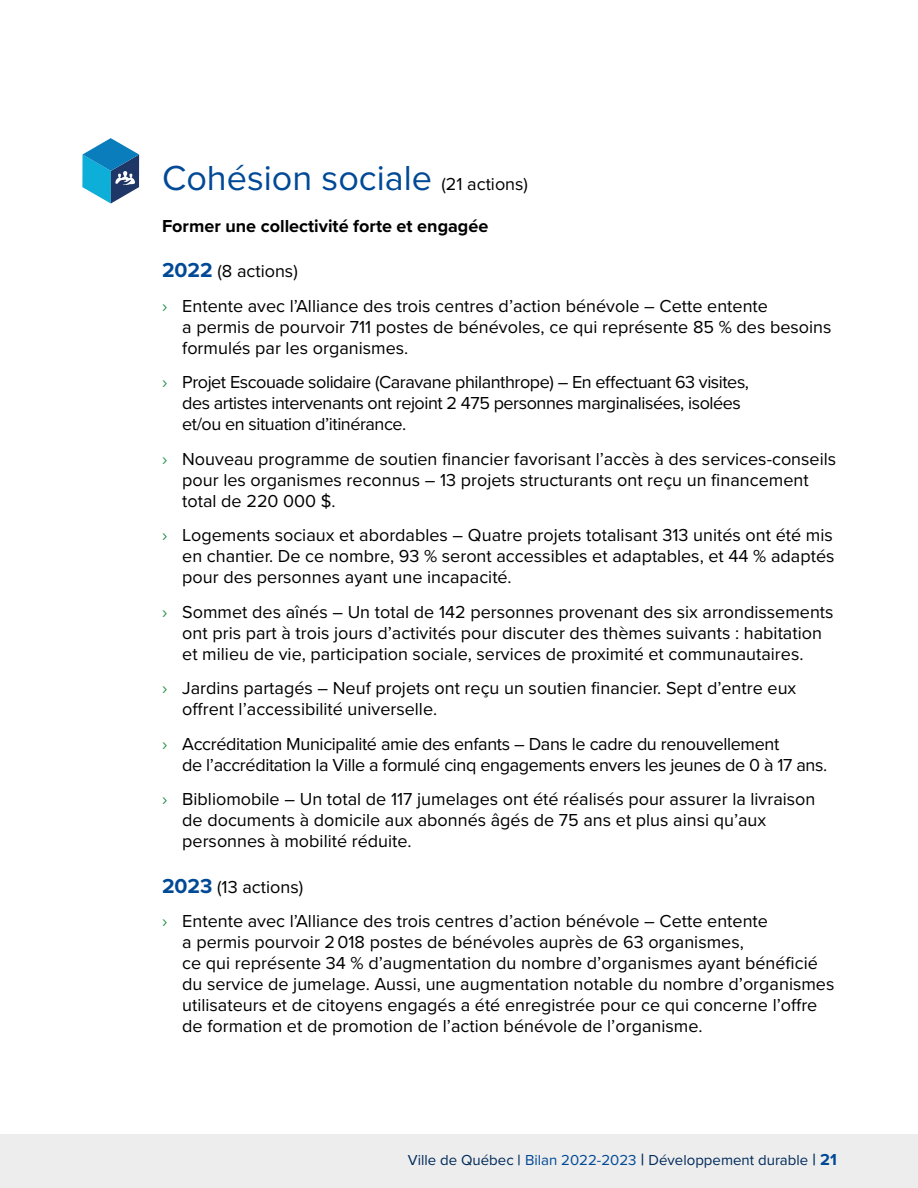
<style>
.page{position:relative;width:918px;height:1188px;background:#fff}
.page>*{position:absolute;margin:0;border:0;box-sizing:border-box;transform-origin:0 0}
.t1{font:36px "Proxima Nova";color:#004996}
.t2{font:18px/21px "Proxima Nova";color:#000}
.t3{font:18px/21px "Proxima Nova";letter-spacing:-.025em;color:#000}
.t4{font:18px/21px "Proxima Nova";letter-spacing:-.02em;color:#000}
.t5{font:700 18px "Proxima Nova";color:#000}
.t6{font:15px "Proxima Nova";color:#002a5a}
.s1{font-size:18px;color:#000}
.s2{font-weight:700;font-size:21px;color:#004996}
.s3{color:#249146}
.s4{font-weight:600}
.s5{color:#004996}
.s6{font-weight:600;font-size:16.5px}
.s7{font-weight:700;font-size:16.5px;color:#004996}
</style>
<div class="page">
<div style="left:0;top:1134px;width:918px;height:54px;background:#ededed"></div>
<svg style="left:82px;top:138px;width:57px;height:66px"></svg>
<h3 class="t1" style="left:162px;top:152px;width:368px">Cohésion sociale <span class="s1">(21 actions)</span></h3>
<p class="t5" style="left:162px;top:212px;width:328px">Former une collectivité forte et engagée</p>
<h4 class="t2" style="left:162px;top:260px;width:137px"><span class="s2">2022</span> (8 actions)</h4>
<p class="t2" style="left:182px;top:294px;width:651px;text-indent:-20px"><span class="s3">›</span> Entente avec l’Alliance des trois centres d’action bénévole – Cette entente<br>a permis de pourvoir 711 postes de bénévoles, ce qui représente 85 % des besoins formulés par les organismes.</p>
<p class="t3" style="left:182px;top:371px;width:568px;text-indent:-20px"><span class="s3">›</span> Projet Escouade solidaire (Caravane philanthrope) – En effectuant 63 visites, des artistes intervenants ont rejoint 2 475 personnes marginalisées, isolées et/ou en situation d’itinérance.</p>
<p class="t2" style="left:182px;top:447px;width:655px;text-indent:-20px"><span class="s3">›</span> Nouveau programme de soutien financier favorisant l’accès à des services-conseils pour les organismes reconnus – 13 projets structurants ont reçu un financement total de 220 000 $.</p>
<p class="t2" style="left:182px;top:524px;width:654px;text-align:justify;text-indent:-20px"><span class="s3">›</span> Logements sociaux et abordables – Quatre projets totalisant 313 unités ont été mis en chantier. De ce nombre, 93 % seront accessibles et adaptables, et 44 % adaptés pour des personnes ayant une incapacité.</p>
<p class="t2" style="left:162px;top:600px;width:673px;text-align:center"><span class="s3">›</span> Sommet des aînés – Un total de 142 personnes provenant des six arrondissements ont pris part à trois jours d’activités pour discuter des thèmes suivants : habitation<br>et milieu de vie, participation sociale, services de proximité et communautaires.</p>
<p class="t2" style="left:182px;top:677px;width:616px;text-indent:-20px"><span class="s3">›</span> Jardins partagés – Neuf projets ont reçu un soutien financier. Sept d’entre eux offrent l’accessibilité universelle.</p>
<p class="t4" style="left:182px;top:732px;width:647px;text-indent:-20px"><span class="s3">›</span> Accréditation Municipalité amie des enfants – Dans le cadre du renouvellement<br>de l’accréditation la Ville a formulé cinq engagements envers les jeunes de 0 à 17 ans.</p>
<p class="t2" style="left:182px;top:788px;width:635px;text-indent:-20px"><span class="s3">›</span> Bibliomobile – Un total de 117 jumelages ont été réalisés pour assurer la livraison de documents à domicile aux abonnés âgés de 75 ans et plus ainsi qu’aux personnes à mobilité réduite.</p>
<h4 class="t2" style="left:162px;top:875px;width:143px"><span class="s2">2023</span> (13 actions)</h4>
<p class="t2" style="left:182px;top:910px;width:654px;text-indent:-20px"><span class="s3">›</span> Entente avec l’Alliance des trois centres d’action bénévole – Cette entente<br>a permis pourvoir 2 018 postes de bénévoles auprès de 63 organismes,<br>ce qui représente 34 % d’augmentation du nombre d’organismes ayant bénéficié du service de jumelage. Aussi, une augmentation notable du nombre d’organismes utilisateurs et de citoyens engagés a été enregistrée pour ce qui concerne l’offre de formation et de promotion de l’action bénévole de l’organisme.</p>
<p class="t6" style="left:408px;top:1149px;width:431px">Ville de Québec <span class="s4">|</span> <span class="s5">Bilan 2022-2023</span> <span class="s6">|</span> Développement durable <span class="s6">|</span> <span class="s7">21</span></p>
</div>
